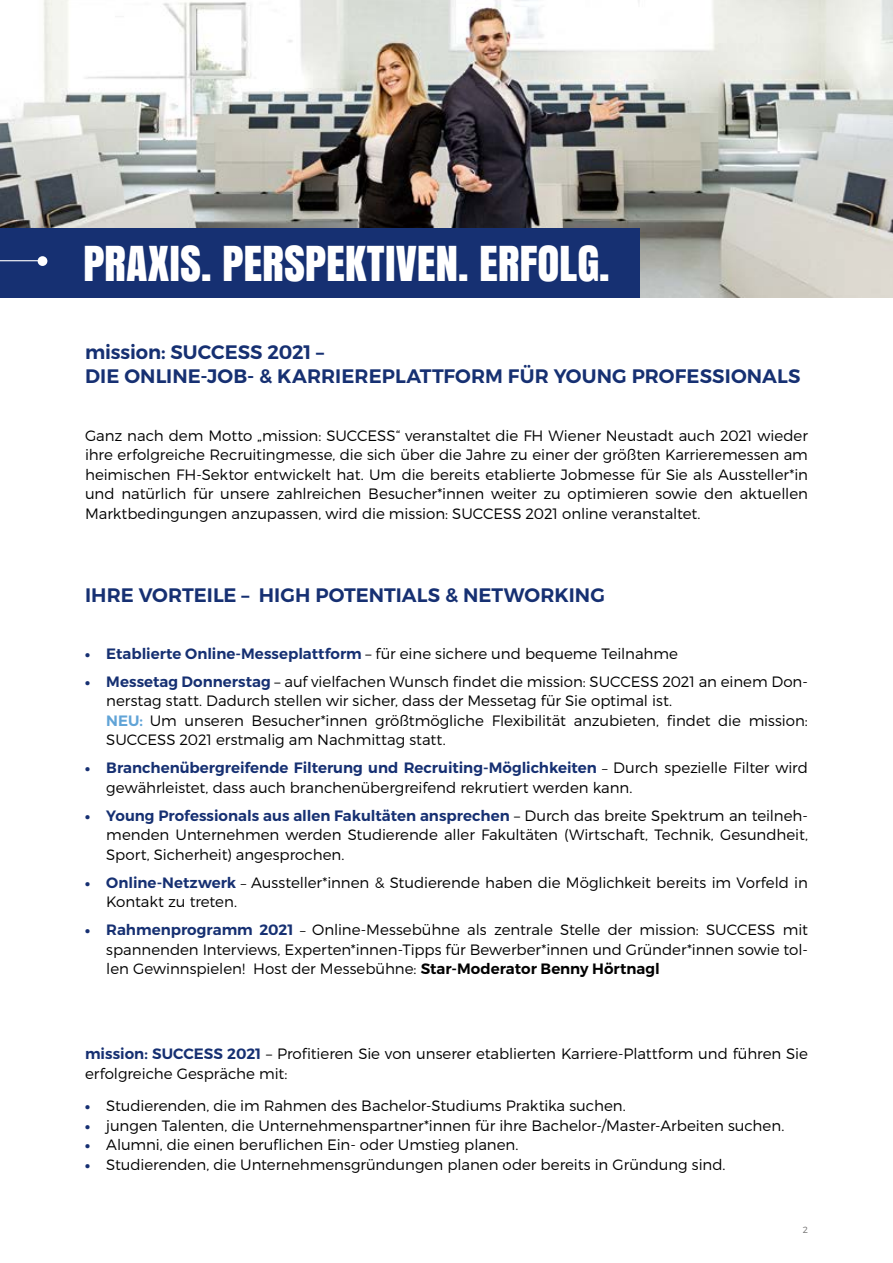
<style>
.page{position:relative;width:893px;height:1263px;background:#fff}
.page>*{position:absolute;margin:0;border:0;box-sizing:border-box;transform-origin:0 0}
.t1{font:45px "Anton";color:#fff}
.t2{font:600 19.5px/24px "Montserrat";color:#163072}
.t3{font:300 15px/19.5px "Montserrat";letter-spacing:-.005em;color:#000}
.t4{font:300 9px "Montserrat";color:#706f6f}
.s1{font-weight:900;font-size:13.5px;color:#163072}
.s2{font-weight:600;color:#163072}
.s3{font-weight:600;color:#61a4d7}
.s4{font-size:13.5px}
.s5{font-weight:600}
</style>
<div class="page">
<img style="left:0;top:0;width:893px;height:298px">
<div style="left:0;top:228px;width:639px;height:70px;background:#163072"></div>
<div style="left:38px;top:256px;width:9px;height:10px;background:#fff;border-radius:50%"></div>
<hr style="left:0;top:260px;width:43px;height:1px;background:#fff">
<h1 class="t1" style="left:83px;top:228px;width:528px">PRAXIS. PERSPEKTIVEN. ERFOLG.</h1>
<h2 class="t2" style="left:85px;top:340px;width:717px">mission: SUCCESS 2021 –<br>DIE ONLINE-JOB- &amp; KARRIEREPLATTFORM FÜR YOUNG PROFESSIONALS</h2>
<p class="t3" style="left:85px;top:426px;width:724px;text-align:justify">Ganz nach dem Motto „mission: SUCCESS“ veranstaltet die FH Wiener Neustadt auch 2021 wieder ihre erfolgreiche Recruitingmesse, die sich über die Jahre zu einer der größten Karrieremessen am heimischen FH-Sektor entwickelt hat. Um die bereits etablierte Jobmesse für Sie als Aussteller*in und natürlich für unsere zahlreichen Besucher*innen weiter zu optimieren sowie den aktuellen Marktbedingungen anzupassen, wird die mission: SUCCESS 2021 online veranstaltet.</p>
<h2 class="t2" style="left:85px;top:583px;width:521px">IHRE VORTEILE – HIGH POTENTIALS &amp; NETWORKING</h2>
<p class="t3" style="left:85px;top:643px;width:594px"><span class="s1">•</span> <span class="s2">Etablierte Online-Messeplattform</span> – für eine sichere und bequeme Teilnahme</p>
<p class="t3" style="left:106px;top:671px;width:703px;text-indent:-21px"><span class="s1">•</span> <span class="s2">Messetag Donnerstag</span> – auf vielfachen Wunsch findet die mission: SUCCESS 2021 an einem Don&shy;nerstag statt. Dadurch stellen wir sicher, dass der Messetag für Sie optimal ist.<br><span class="s3">NEU:</span> Um unseren Besucher*innen größtmögliche Flexibilität anzubieten, findet die mission:<br>SUCCESS 2021 erstmalig am Nachmittag statt.</p>
<p class="t3" style="left:106px;top:758px;width:703px;text-indent:-21px"><span class="s1">•</span> <span class="s2">Branchenübergreifende Filterung und Recruiting-Möglichkeiten</span> <span class="s4">–</span> Durch spezielle Filter wird gewährleistet, dass auch branchenübergreifend rekrutiert werden kann.</p>
<p class="t3" style="left:106px;top:805px;width:703px;text-align:justify;text-indent:-21px"><span class="s1">•</span> <span class="s2">Young Professionals aus allen Fakultäten ansprechen</span> – Durch das breite Spektrum an teilneh&shy;menden Unternehmen werden Studierende aller Fakultäten (Wirtschaft, Technik, Gesundheit, Sport, Sicherheit) angesprochen.</p>
<p class="t3" style="left:106px;top:872px;width:703px;text-indent:-21px"><span class="s1">•</span> <span class="s2">Online-Netzwerk</span> <span class="s4">–</span> Aussteller*innen &amp; Studierende haben die Möglichkeit bereits im Vorfeld in<br>Kontakt zu treten.</p>
<p class="t3" style="left:106px;top:920px;width:703px;text-align:justify;text-indent:-21px"><span class="s1">•</span> <span class="s2">Rahmenprogramm 2021</span> <span class="s4">–</span> Online-Messebühne als zentrale Stelle der mission: SUCCESS mit spannenden Interviews, Experten*innen-Tipps für Bewerber*innen und Gründer*innen sowie tol&shy;len Gewinnspielen! Host der Messebühne: <span class="s5">Star-Moderator Benny Hörtnagl</span></p>
<p class="t3" style="left:85px;top:1044px;width:724px"><span class="s2">mission: SUCCESS 2021</span> – Profitieren Sie von unserer etablierten Karriere-Plattform und führen Sie erfolgreiche Gespräche mit:</p>
<p class="t3" style="left:85px;top:1096px;width:542px"><span class="s1">•</span> Studierenden, die im Rahmen des Bachelor-Studiums Praktika suchen.</p>
<p class="t3" style="left:85px;top:1115px;width:701px"><span class="s1">•</span> jungen Talenten, die Unternehmenspartner*innen für ihre Bachelor-/Master-Arbeiten suchen.</p>
<p class="t3" style="left:85px;top:1135px;width:435px"><span class="s1">•</span> Alumni, die einen beruflichen Ein- oder Umstieg planen.</p>
<p class="t3" style="left:85px;top:1154px;width:642px"><span class="s1">•</span> Studierenden, die Unternehmensgründungen planen oder bereits in Gründung sind.</p>
<p class="t4" style="left:803px;top:1224px;width:7px">2</p>
</div>
